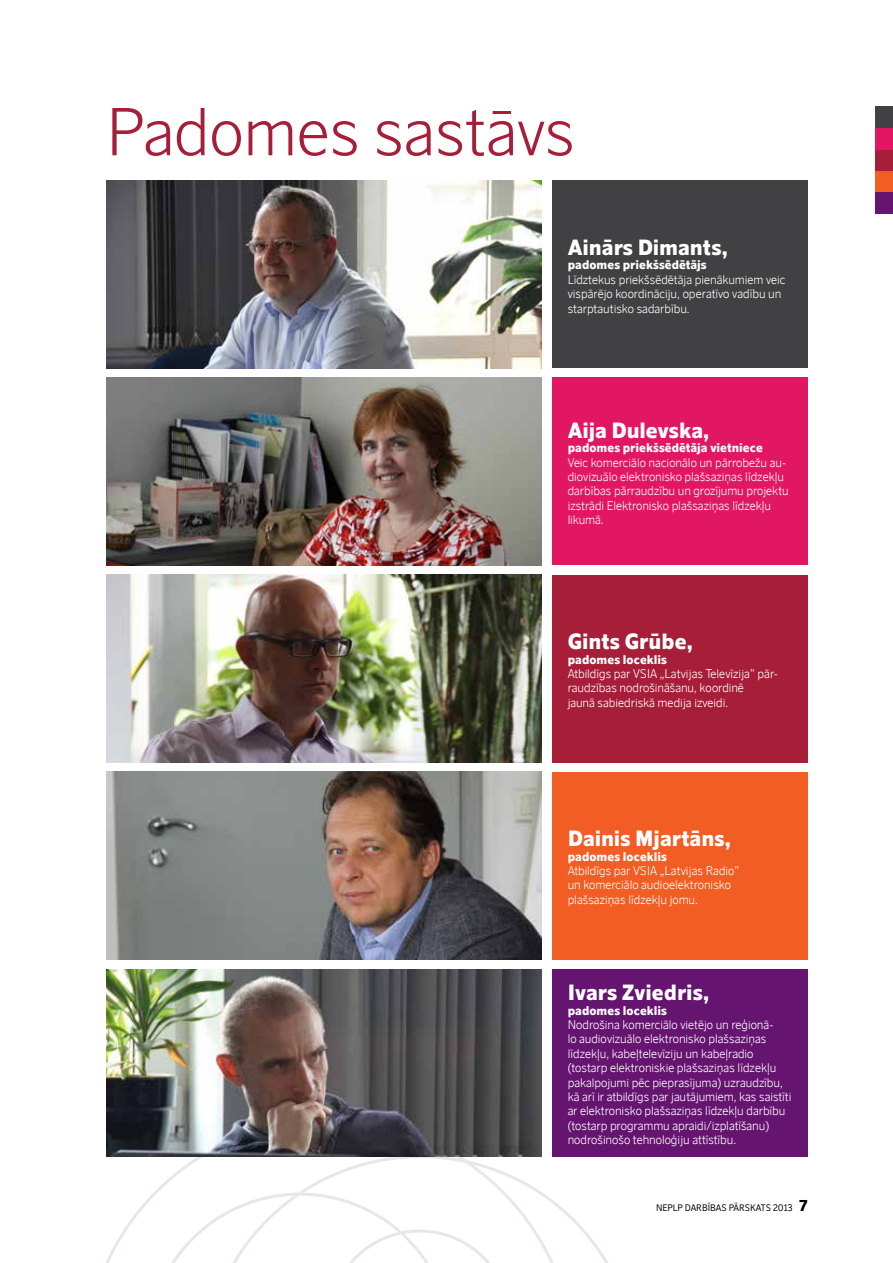
<style>
.page{position:relative;width:893px;height:1263px;background:#fff}
.page>*{position:absolute;margin:0;border:0;box-sizing:border-box;transform-origin:0 0}
.t1{font:300 64.5px "Scandinavian Balt";color:#a71e39}
.t2{font:900 21px "Scandinavian Balt";color:#fff}
.t3{font:300 12px/14.4px "Scandinavian Balt";color:#fff}
.t4{font:900 12px "Scandinavian Balt";color:#fff}
.t5{font:9px "Scandinavian Balt";color:#000}
.s1{font-weight:900;font-size:15px}
</style>
<div class="page">
<div style="left:876px;top:192px;width:17px;height:22px;background:#65146f"></div>
<div style="left:876px;top:171px;width:17px;height:21px;background:#f15d22"></div>
<div style="left:876px;top:149px;width:17px;height:22px;background:#a71e39"></div>
<div style="left:876px;top:128px;width:17px;height:21px;background:#e21762"></div>
<div style="left:876px;top:106px;width:17px;height:22px;background:#414042"></div>
<svg style="left:106px;top:1118px;width:436px;height:145px"></svg>
<svg style="left:208px;top:1155px;width:424px;height:108px"></svg>
<svg style="left:149px;top:1192px;width:362px;height:71px"></svg>
<div style="left:552px;top:969px;width:255px;height:187px;background:#65146f"></div>
<div style="left:552px;top:772px;width:255px;height:187px;background:#f15d22"></div>
<div style="left:552px;top:575px;width:255px;height:187px;background:#a71e39"></div>
<div style="left:552px;top:378px;width:255px;height:187px;background:#e21762"></div>
<img style="left:107px;top:969px;width:434px;height:187px">
<img style="left:107px;top:772px;width:434px;height:187px">
<img style="left:107px;top:575px;width:434px;height:187px">
<img style="left:107px;top:378px;width:434px;height:187px">
<img style="left:107px;top:181px;width:434px;height:187px">
<div style="left:552px;top:181px;width:255px;height:187px;background:#414042"></div>
<h1 class="t1" style="left:106px;top:93px;width:470px">Padomes sastāvs</h1>
<h2 class="t2" style="left:568px;top:234px;width:162px">Ainārs Dimants,</h2>
<p class="t4" style="left:568px;top:258px;width:141px">padomes priekšsēdētājs</p>
<p class="t3" style="left:568px;top:272px;width:219px">Līdztekus priekšsēdētāja pienākumiem veic vispārējo koordināciju, operatīvo vadību un starptautisko sadarbību.</p>
<h2 class="t2" style="left:568px;top:417px;width:143px">Aija Dulevska,</h2>
<p class="t4" style="left:568px;top:440px;width:197px">padomes priekšsēdētāja vietniece</p>
<p class="t3" style="left:568px;top:455px;width:223px">Veic komerciālo nacionālo un pārrobežu au&shy;diovizuālo elektronisko plašsaziņas līdzekļu darbības pārraudzību un grozījumu projektu izstrādi Elektronisko plašsaziņas līdzekļu likumā.</p>
<h2 class="t2" style="left:568px;top:628px;width:127px">Gints Grūbe,</h2>
<p class="t4" style="left:568px;top:652px;width:101px">padomes loceklis</p>
<p class="t3" style="left:568px;top:667px;width:212px">Atbildīgs par VSIA „Latvijas Televīzija” pār&shy;raudzības nodrošināšanu, koordinē<br>jaunā sabiedriskā medija izveidi.</p>
<h2 class="t2" style="left:568px;top:825px;width:165px">Dainis Mjartāns,</h2>
<p class="t4" style="left:568px;top:849px;width:101px">padomes loceklis</p>
<p class="t3" style="left:568px;top:864px;width:173px">Atbildīgs par VSIA „Latvijas Radio” un komerciālo audioelektronisko plašsaziņas līdzekļu jomu.</p>
<h2 class="t2" style="left:568px;top:979px;width:143px">Ivars Zviedris,</h2>
<p class="t4" style="left:568px;top:1003px;width:101px">padomes loceklis</p>
<p class="t3" style="left:568px;top:1017px;width:225px">Nodrošina komerciālo vietējo un reģionā-<br>lo audiovizuālo elektronisko plašsaziņas līdzekļu, kabeļtelevīziju un kabeļradio (tostarp elektroniskie plašsaziņas līdzekļu pakalpojumi pēc pieprasījuma) uzraudzību, kā arī ir atbildīgs par jautājumiem, kas saistīti ar elektronisko plašsaziņas līdzekļu darbību (tostarp programmu apraidi/izplatīšanu) nodrošinošo tehnoloģiju attīstību.</p>
<p class="t5" style="left:656px;top:1202px;width:153px">NEPLP DARBĪBAS PĀRSKATS 2013 <span class="s1">7</span></p>
</div>
